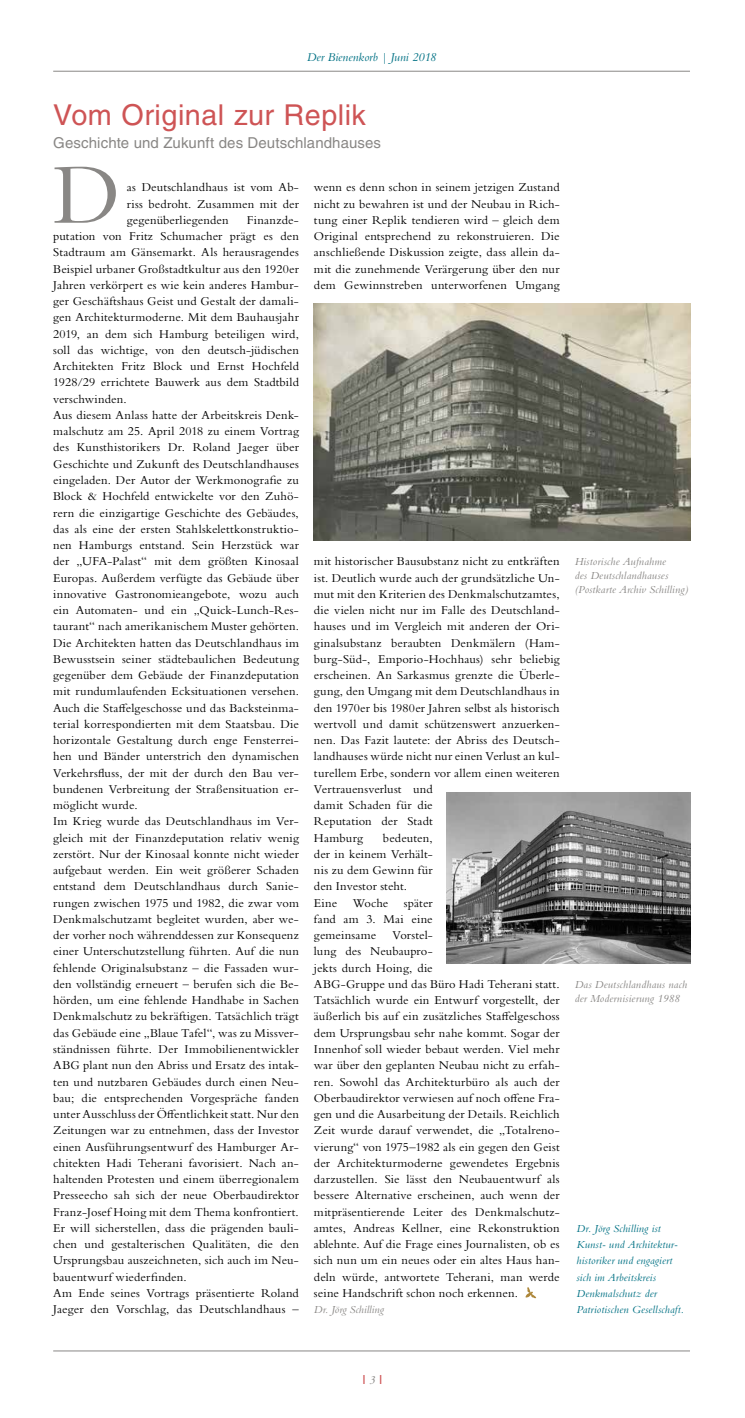
<style>
.page{position:relative;width:745px;height:1418px;background:#fff}
.page>*{position:absolute;margin:0;border:0;box-sizing:border-box;transform-origin:0 0}
.t1{font:88.75px "Bembo Std";color:#898785}
.t2{font:28.75px "Helvetica LT";letter-spacing:.015em;color:#ce5455}
.t3{font:15px "Helvetica LT";letter-spacing:.005em;color:#898785}
.t4{font:12.5px/16.2px "Bembo Std";letter-spacing:.01em;color:#000}
.t5{font:italic 12.5px "Bembo Std";color:#007184}
.t6{font:12.5px "Helvetica Neue";color:#ce5455}
.t7{font:italic 11.25px/13.8px "Bembo Std";letter-spacing:.015em;color:#898785}
.t8{font:italic 11.25px/16.2px "Bembo Std";letter-spacing:.015em;color:#007184}
.s1{font-family:"Bembo Std";font-style:italic;color:#898785}
</style>
<div class="page">
<hr style="left:53px;top:71px;width:636px;height:1px;background:#898785">
<hr style="left:53px;top:1350px;width:636px;height:1px;background:#898785">
<svg style="left:525px;top:1287px;width:12px;height:12px"></svg>
<img style="left:446px;top:792px;width:243px;height:171px">
<img style="left:314px;top:303px;width:376px;height:237px">
<p class="t5" style="left:307px;top:50px;width:131px">Der Bienenkorb | Juni 2018</p>
<h2 class="t2" style="left:53px;top:98px;width:314px">Vom Original zur Replik</h2>
<p class="t3" style="left:53px;top:134px;width:329px">Geschichte und Zukunft des Deutschlandhauses</p>
<h1 class="t1" style="left:53px;top:143px;width:69px">D</h1>
<p class="t4" style="left:127px;top:179px;width:173px;text-align:justify">as Deutschlandhaus ist vom Ab&shy;riss bedroht. Zusammen mit der gegenüberliegenden</p>
<p class="t4" style="left:314px;top:179px;width:247px;text-align:justify">wenn es denn schon in seinem jetzigen Zustand nicht zu bewahren ist und der Neubau in Rich&shy;tung einer Replik tendieren wird – gleich dem Original entsprechend zu rekonstruieren. Die anschließende Diskussion zeigte, dass allein da&shy;mit die zunehmende Verärgerung über den nur dem Gewinnstreben unterworfenen Umgang</p>
<p class="t4" style="left:53px;top:211px;width:247px;text-indent:193px">Finanzde&shy;putation von Fritz Schumacher prägt es den Stadtraum am Gänsemarkt. Als herausragendes Beispiel urbaner Großstadtkultur aus den 1920er Jahren verkörpert es wie kein anderes Hambur&shy;ger Geschäftshaus Geist und Gestalt der damali&shy;gen Architekturmoderne. Mit dem Bauhausjahr 2019, an dem sich Hamburg beteiligen wird, soll das wichtige, von den deutsch-jüdischen Architekten Fritz Block und Ernst Hochfeld 1928/29 errichtete Bauwerk aus dem Stadtbild verschwinden.<br>Aus diesem Anlass hatte der Arbeitskreis Denk&shy;malschutz am 25. April 2018 zu einem Vortrag des Kunsthistorikers Dr. Roland Jaeger über Geschichte und Zukunft des Deutschlandhauses eingeladen. Der Autor der Werkmonografie zu Block &amp; Hochfeld entwickelte vor den Zuhö&shy;rern die einzigartige Geschichte des Gebäudes, das als eine der ersten Stahlskelettkonstruktio&shy;nen Hamburgs entstand. Sein Herzstück war der „UFA-Palast“ mit dem größten Kinosaal Europas. Außerdem verfügte das Gebäude über innovative Gastronomieangebote, wozu auch ein Automaten- und ein „Quick-Lunch-Res&shy;taurant“ nach amerikanischem Muster gehörten.<br>Die Architekten hatten das Deutschlandhaus im Bewusstsein seiner städtebaulichen Bedeutung gegenüber dem Gebäude der Finanzdeputation mit rundumlaufenden Ecksituationen versehen.<br>Auch die Staffelgeschosse und das Backsteinma&shy;terial korrespondierten mit dem Staatsbau. Die horizontale Gestaltung durch enge Fensterrei&shy;hen und Bänder unterstrich den dynamischen Verkehrsfluss, der mit der durch den Bau ver&shy;bundenen Verbreitung der Straßensituation er&shy;möglicht wurde.<br>Im Krieg wurde das Deutschlandhaus im Ver&shy;gleich mit der Finanzdeputation relativ wenig zerstört. Nur der Kinosaal konnte nicht wieder aufgebaut werden. Ein weit größerer Schaden entstand dem Deutschlandhaus durch Sanie&shy;rungen zwischen 1975 und 1982, die zwar vom Denkmalschutzamt begleitet wurden, aber we&shy;der vorher noch währenddessen zur Konsequenz einer Unterschutzstellung führten. Auf die nun fehlende Originalsubstanz – die Fassaden wur&shy;den vollständig erneuert – berufen sich die Be&shy;hörden, um eine fehlende Handhabe in Sachen Denkmalschutz zu bekräftigen. Tatsächlich trägt das Gebäude eine „Blaue Tafel“, was zu Missver&shy;ständnissen führte. Der Immobilienentwickler ABG plant nun den Abriss und Ersatz des intak&shy;ten und nutzbaren Gebäudes durch einen Neu&shy;bau; die entsprechenden Vorgespräche fanden unter Ausschluss der Öffentlichkeit statt. Nur den Zeitungen war zu entnehmen, dass der Investor einen Ausführungsentwurf des Hamburger Ar&shy;chitekten Hadi Teherani favorisiert. Nach an&shy;haltenden Protesten und einem überregionalem Presseecho sah sich der neue Oberbaudirektor Franz-Josef Hoing mit dem Thema konfrontiert.<br>Er will sicherstellen, dass die prägenden bauli&shy;chen und gestalterischen Qualitäten, die den Ursprungsbau auszeichneten, sich auch im Neu&shy;bauentwurf wiederfinden.<br>Am Ende seines Vortrags präsentierte Roland Jaeger den Vorschlag, das Deutschlandhaus –</p>
<p class="t4" style="left:314px;top:553px;width:247px">mit historischer Bausubstanz nicht zu entkräften ist. Deutlich wurde auch der grundsätzliche Un&shy;mut mit den Kriterien des Denkmalschutzamtes, die vielen nicht nur im Falle des Deutschland&shy;hauses und im Vergleich mit anderen der Ori&shy;ginalsubstanz beraubten Denkmälern (Ham&shy;burg-Süd-, Emporio-Hochhaus) sehr beliebig erscheinen. An Sarkasmus grenzte die Überle&shy;gung, den Umgang mit dem Deutschlandhaus in den 1970er bis 1980er Jahren selbst als historisch wertvoll und damit schützenswert anzuerken&shy;nen. Das Fazit lautete: der Abriss des Deutsch&shy;landhauses würde nicht nur einen Verlust an kul&shy;turellem Erbe, sondern vor allem einen weiteren Vertrauensverlust und<br>damit Schaden für die<br>Reputation der Stadt<br>Hamburg</p>
<p class="t4" style="left:314px;top:829px;width:120px;text-indent:69px">bedeuten, der in keinem Verhält&shy;nis zu dem Gewinn für den Investor steht.<br>Eine Woche später fand am 3. Mai eine gemeinsame</p>
<p class="t4" style="left:314px;top:926px;width:247px;text-indent:78px">Vorstel-<br>lung des Neubaupro-<br>jekts durch Hoing, die<br>ABG-Gruppe und das Büro Hadi Teherani statt.<br>Tatsächlich wurde ein Entwurf vorgestellt, der äußerlich bis auf ein zusätzliches Staffelgeschoss dem Ursprungsbau sehr nahe kommt. Sogar der Innenhof soll wieder bebaut werden. Viel mehr war über den geplanten Neubau nicht zu erfah&shy;ren. Sowohl das Architekturbüro als auch der Oberbaudirektor verwiesen auf noch offene Fra&shy;gen und die Ausarbeitung der Details. Reichlich Zeit wurde darauf verwendet, die „Totalreno&shy;vierung“ von 1975–1982 als ein gegen den Geist der Architekturmoderne gewendetes Ergebnis darzustellen. Sie lässt den Neubauentwurf als bessere Alternative erscheinen, auch wenn der mitpräsentierende Leiter des Denkmalschutz&shy;amtes, Andreas Kellner, eine Rekonstruktion ablehnte. Auf die Frage eines Journalisten, ob es sich nun um ein neues oder ein altes Haus han&shy;deln würde, antwortete Teherani, man werde seine Handschrift schon noch erkennen.</p>
<p class="t7" style="left:314px;top:1302px;width:72px">Dr. Jörg Schilling</p>
<p class="t7" style="left:574px;top:554px;width:115px">Historische Aufnahme<br>des Deutschlandhauses (Postkarte Archiv Schilling)</p>
<p class="t7" style="left:574px;top:977px;width:114px">Das Deutschlandhaus nach der Modernisierung 1988</p>
<p class="t8" style="left:576px;top:1219px;width:109px">Dr. Jörg Schilling ist<br>Kunst- und Architektur&shy;historiker und engagiert sich im Arbeitskreis<br>Denkmalschutz der<br>Patriotischen Gesellschaft.</p>
<p class="t6" style="left:362px;top:1370px;width:21px">I <span class="s1">3</span> I</p>
</div>
